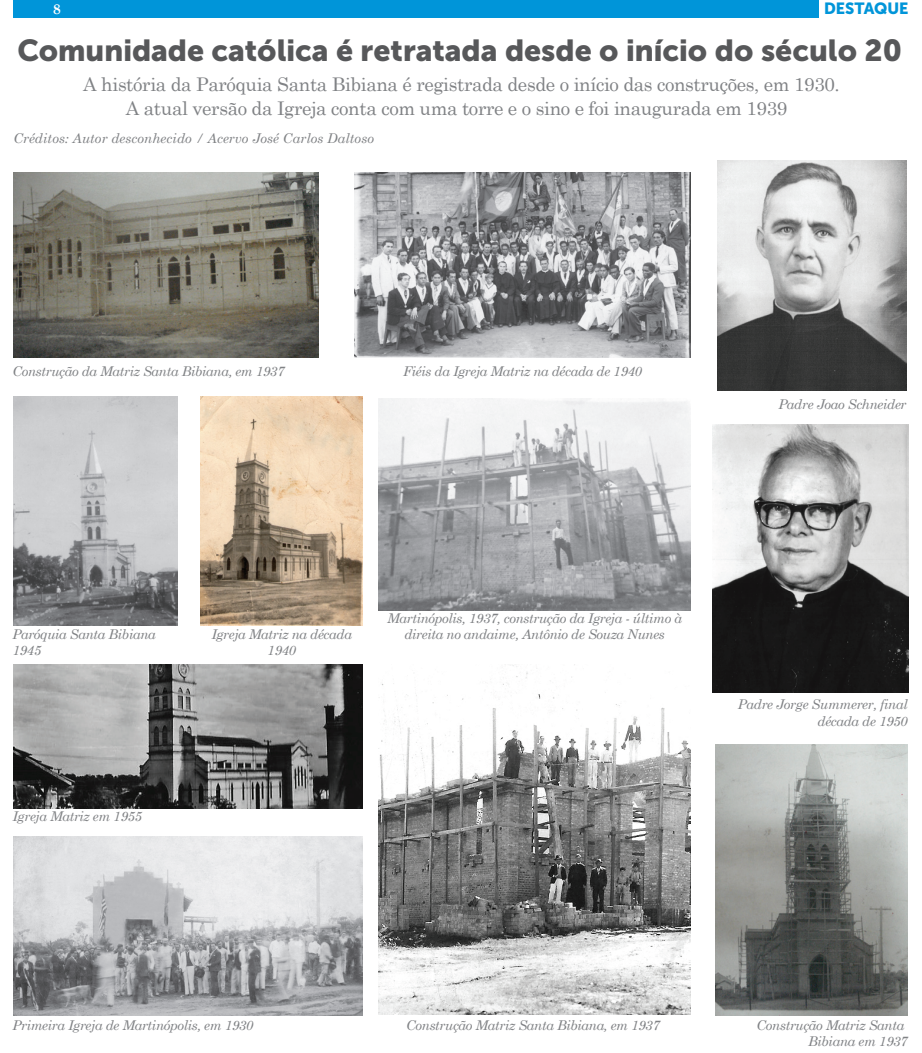
<style>
.page{position:relative;width:922px;height:1053px;background:#fff}
.page>*{position:absolute;margin:0;border:0;box-sizing:border-box;transform-origin:0 0}
.t1{font:30.25px "Museo Sans Cyrl 900";color:#57585a}
.t2{font:18.75px/24.1px "Century Schoolbook";letter-spacing:-.02em;color:#808285;text-align:center}
.t3{font:16.12px "Museo Sans Cyrl 900";color:#0095d9}
.t4{font:700 14.12px "Century Schoolbook";color:#fff}
.t5{font:italic 13.38px/16.1px "Century Schoolbook";letter-spacing:-.03em;color:#808285;text-align:right}
.t6{font:italic 13.38px "Century Schoolbook";color:#808285}
</style>
<div class="page">
<div style="left:13px;top:0;width:96px;height:18px;background:#0095d9"></div>
<div style="left:109px;top:0;width:709px;height:18px;background:#0095d9"></div>
<img style="left:200px;top:396px;width:162px;height:229px">
<img style="left:378px;top:398px;width:312px;height:212px">
<img style="left:712px;top:424px;width:196px;height:268px">
<img style="left:13px;top:396px;width:165px;height:229px">
<img style="left:13px;top:665px;width:349px;height:143px">
<img style="left:13px;top:836px;width:349px;height:179px">
<img style="left:378px;top:664px;width:312px;height:350px">
<img style="left:715px;top:744px;width:192px;height:271px">
<img style="left:14px;top:173px;width:305px;height:185px">
<img style="left:355px;top:173px;width:335px;height:185px">
<img style="left:717px;top:160px;width:189px;height:230px">
<p class="t4" style="left:53px;top:0;width:10px">8</p>
<p class="t3" style="left:823px;top:-1px;width:86px">DESTAQUE</p>
<h1 class="t1" style="left:17px;top:33px;width:885px">Comunidade católica é retratada desde o início do século 20</h1>
<h2 class="t2" style="left:83px;top:71px;width:757px">A história da Paróquia Santa Bibiana é registrada desde o início das construções, em 1930.<br>A atual versão da Igreja conta com uma torre e o sino e foi inaugurada em 1939</h2>
<p class="t6" style="left:13px;top:130px;width:362px">Créditos: Autor desconhecido / Acervo José Carlos Daltoso</p>
<p class="t5" style="left:12px;top:363px;width:273px">Construção da Matriz Santa Bibiana, em 1937</p>
<p class="t5" style="left:403px;top:363px;width:240px">Fiéis da Igreja Matriz na década de 1940</p>
<p class="t5" style="left:778px;top:396px;width:130px">Padre Joao Schneider</p>
<p class="t5" style="left:12px;top:625px;width:145px;text-align:left">Paróquia Santa Bibiana<br>1945</p>
<p class="t5" style="left:211px;top:625px;width:142px;text-align:center">Igreja Matriz na década<br>1940</p>
<p class="t5" style="left:387px;top:609px;width:296px;text-align:center">Martinópolis, 1937, construção da Igreja - último à direita no andaime, Antônio de Souza Nunes</p>
<p class="t5" style="left:13px;top:808px;width:131px">Igreja Matriz em 1955</p>
<p class="t5" style="left:737px;top:696px;width:171px">Padre Jorge Summerer, final década de 1950</p>
<p class="t5" style="left:13px;top:1016px;width:242px">Primeira Igreja de Martinópolis, em 1930</p>
<p class="t5" style="left:406px;top:1016px;width:255px">Construção Matriz Santa Bibiana, em 1937</p>
<p class="t5" style="left:756px;top:1016px;width:152px">Construção Matriz Santa<br>Bibiana em 1937</p>
</div>
